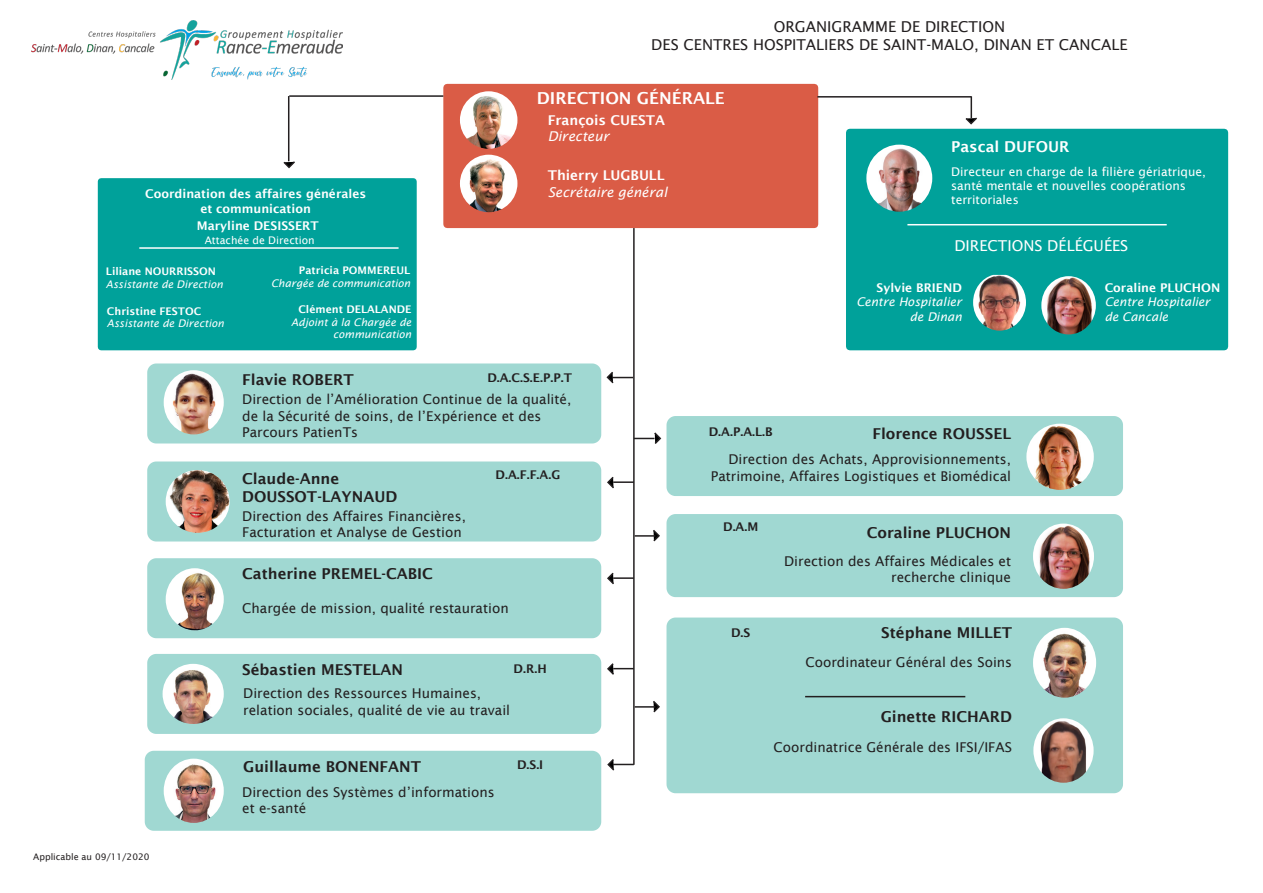
<style>
.page{position:relative;width:1263px;height:893px;background:#fff}
.page>*{position:absolute;margin:0;border:0;box-sizing:border-box;transform-origin:0 0}
.t1{font:600 16.5px "Lucida Sans";color:#fff}
.t2{font:600 15px "Lucida Sans";color:#231f20}
.t3{font:15px "Lucida Sans";color:#231f20}
.t4{font:15px "Lucida Sans";color:#fff}
.t5{font:600 15px "Lucida Sans";color:#fff}
.t6{font:13.5px/16.2px "Lucida Sans";color:#231f20}
.t7{font:600 13.5px "Lucida Sans";color:#fff}
.t8{font:italic 13.5px "Lucida Sans";color:#fff}
.t9{font:600 12px "Lucida Sans";color:#fff}
.t10{font:12px/14.4px "Lucida Sans";color:#fff}
.t11{font:600 12px "Lucida Sans";color:#231f20}
.t12{font:italic 12px "Lucida Sans";color:#fff}
.t13{font:italic 10.5px "Lucida Sans";color:#fff}
.t14{font:600 10.5px "Lucida Sans";color:#fff}
.t15{font:10.5px "Lucida Sans";color:#fff}
.t16{font:9px "Lucida Sans";color:#231f20}
</style>
<div class="page">
<div style="left:846px;top:129px;width:382px;height:221px;background:#00a19a"></div>
<div style="left:443px;top:84px;width:375px;height:144px;background:#da5c46"></div>
<div style="left:98px;top:178px;width:319px;height:172px;background:#00a19a"></div>
<hr style="left:817px;top:96px;width:154px;height:2px;background:#231f20">
<img style="left:1041px;top:276px;width:55px;height:58px">
<img style="left:973px;top:275px;width:53px;height:56px">
<img style="left:460px;top:91px;width:57px;height:58px;border-radius:29px">
<img style="left:460px;top:155px;width:57px;height:57px;border-radius:29px">
<img style="left:31px;top:21px;width:311px;height:58px">
<div style="left:149px;top:755px;width:448px;height:71px;background:#a0d8d2;border-radius:4px"></div>
<div style="left:145px;top:751px;width:456px;height:80px;border:9px solid #a0d8d2;border-radius:4px"></div>
<img style="left:164px;top:759px;width:60px;height:64px">
<hr style="left:633px;top:228px;width:2px;height:537px;background:#231f20">
<svg style="left:606px;top:371px;width:27px;height:13px"></svg>
<hr style="left:288px;top:96px;width:1px;height:65px;background:#231f20">
<svg style="left:283px;top:160px;width:12px;height:9px"></svg>
<div style="left:152px;top:658px;width:445px;height:71px;background:#a0d8d2;border-radius:4px"></div>
<div style="left:147px;top:654px;width:454px;height:80px;border:9px solid #a0d8d2;border-radius:4px"></div>
<div style="left:152px;top:563px;width:445px;height:71px;background:#a0d8d2;border-radius:4px"></div>
<div style="left:147px;top:558px;width:454px;height:80px;border:9px solid #a0d8d2;border-radius:4px"></div>
<div style="left:152px;top:466px;width:445px;height:71px;background:#a0d8d2;border-radius:4px"></div>
<div style="left:147px;top:461px;width:454px;height:80px;border:9px solid #a0d8d2;border-radius:4px"></div>
<div style="left:152px;top:368px;width:445px;height:71px;background:#a0d8d2;border-radius:4px"></div>
<div style="left:147px;top:363px;width:454px;height:80px;border:9px solid #a0d8d2;border-radius:4px"></div>
<img style="left:163px;top:664px;width:61px;height:60px">
<img style="left:166px;top:568px;width:58px;height:62px">
<img style="left:164px;top:370px;width:60px;height:64px">
<img style="left:166px;top:470px;width:64px;height:63px">
<div style="left:671px;top:421px;width:447px;height:71px;background:#a0d8d2;border-radius:4px"></div>
<div style="left:666px;top:416px;width:457px;height:80px;border:9px solid #a0d8d2;border-radius:4px"></div>
<div style="left:671px;top:519px;width:447px;height:74px;background:#a0d8d2;border-radius:4px"></div>
<div style="left:666px;top:514px;width:457px;height:83px;border:9px solid #a0d8d2;border-radius:4px"></div>
<img style="left:1026px;top:424px;width:68px;height:66px">
<img style="left:1033px;top:524px;width:61px;height:65px">
<div style="left:671px;top:622px;width:447px;height:167px;background:#a0d8d2;border-radius:4px"></div>
<div style="left:666px;top:617px;width:457px;height:176px;border:9px solid #a0d8d2;border-radius:4px"></div>
<hr style="left:805px;top:696px;width:160px;height:1px;background:#231f20">
<img style="left:1033px;top:718px;width:60px;height:65px">
<img style="left:1033px;top:628px;width:63px;height:70px">
<img style="left:866px;top:145px;width:66px;height:67px">
<hr style="left:139px;top:247px;width:260px;height:2px;background:#fff">
<hr style="left:289px;top:95px;width:154px;height:2px;background:#231f20">
<hr style="left:970px;top:96px;width:2px;height:22px;background:#231f20">
<svg style="left:965px;top:116px;width:12px;height:9px"></svg>
<svg style="left:634px;top:431px;width:28px;height:15px"></svg>
<hr style="left:613px;top:481px;width:21px;height:2px;background:#231f20">
<svg style="left:607px;top:476px;width:9px;height:13px"></svg>
<svg style="left:653px;top:530px;width:7px;height:12px"></svg>
<hr style="left:635px;top:535px;width:20px;height:2px;background:#231f20">
<hr style="left:613px;top:577px;width:21px;height:2px;background:#231f20">
<svg style="left:607px;top:572px;width:9px;height:13px"></svg>
<svg style="left:653px;top:701px;width:7px;height:12px"></svg>
<hr style="left:635px;top:706px;width:20px;height:2px;background:#231f20">
<svg style="left:607px;top:662px;width:27px;height:14px"></svg>
<svg style="left:607px;top:757px;width:27px;height:14px"></svg>
<hr style="left:907px;top:224px;width:260px;height:1px;background:#fff">
<p class="t9" style="left:145px;top:187px;width:223px">Coordination des affaires générales</p>
<p class="t9" style="left:200px;top:201px;width:112px">et communication</p>
<p class="t9" style="left:197px;top:219px;width:123px">Maryline DESISSERT</p>
<p class="t15" style="left:205px;top:234px;width:111px">Attachée de Direction</p>
<p class="t14" style="left:106px;top:266px;width:112px">Liliane NOURRISSON</p>
<p class="t13" style="left:106px;top:278px;width:118px">Assistante de Direction</p>
<p class="t14" style="left:107px;top:305px;width:96px">Christine FESTOC</p>
<p class="t13" style="left:107px;top:317px;width:118px">Assistante de Direction</p>
<p class="t14" style="left:299px;top:264px;width:113px">Patricia POMMEREUL</p>
<p class="t13" style="left:271px;top:277px;width:141px">Chargée de communication</p>
<p class="t14" style="left:298px;top:303px;width:114px">Clément DELALANDE</p>
<p class="t13" style="left:291px;top:316px;width:122px">Adjoint à la Chargée de</p>
<p class="t13" style="left:333px;top:328px;width:80px">communication</p>
<p class="t3" style="left:774px;top:18px;width:233px">ORGANIGRAMME DE DIRECTION</p>
<p class="t3" style="left:651px;top:36px;width:478px">DES CENTRES HOSPITALIERS DE SAINT-MALO, DINAN ET CANCALE</p>
<p class="t1" style="left:537px;top:89px;width:189px">DIRECTION GÉNÉRALE</p>
<p class="t7" style="left:548px;top:112px;width:119px">François CUESTA</p>
<p class="t8" style="left:548px;top:129px;width:63px">Directeur</p>
<p class="t7" style="left:548px;top:168px;width:118px">Thierry LUGBULL</p>
<p class="t8" style="left:548px;top:184px;width:121px">Secrétaire général</p>
<p class="t5" style="left:951px;top:138px;width:120px">Pascal DUFOUR</p>
<p class="t10" style="left:951px;top:164px;width:256px">Directeur en charge de la filière gériatrique, santé mentale et nouvelles coopérations territoriales</p>
<p class="t4" style="left:954px;top:237px;width:175px">DIRECTIONS DÉLÉGUÉES</p>
<p class="t9" style="left:876px;top:281px;width:87px">Sylvie BRIEND</p>
<p class="t12" style="left:856px;top:295px;width:107px">Centre Hospitalier</p>
<p class="t12" style="left:910px;top:310px;width:54px">de Dinan</p>
<p class="t9" style="left:1105px;top:281px;width:117px">Coraline PLUCHON</p>
<p class="t12" style="left:1105px;top:295px;width:107px">Centre Hospitalier</p>
<p class="t12" style="left:1105px;top:310px;width:65px">de Cancale</p>
<p class="t16" style="left:33px;top:852px;width:118px">Applicable au 09/11/2020</p>
<p class="t11" style="left:487px;top:371px;width:86px">D.A.C.S.E.P.P.T</p>
<p class="t2" style="left:242px;top:371px;width:113px">Flavie ROBERT</p>
<p class="t6" style="left:242px;top:391px;width:331px">Direction de l’Amélioration Continue de la qualité, de la Sécurité de soins, de l’Expérience et des</p>
<p class="t6" style="left:242px;top:424px;width:117px">Parcours PatienTs</p>
<p class="t2" style="left:242px;top:470px;width:99px">Claude-Anne</p>
<p class="t2" style="left:242px;top:488px;width:157px">DOUSSOT-LAYNAUD</p>
<p class="t6" style="left:242px;top:508px;width:225px">Direction des Affaires Financières,</p>
<p class="t6" style="left:242px;top:524px;width:221px">Facturation et Analyse de Gestion</p>
<p class="t11" style="left:496px;top:468px;width:66px">D.A.F.F.A.G</p>
<p class="t2" style="left:242px;top:565px;width:192px">Catherine PREMEL-CABIC</p>
<p class="t6" style="left:242px;top:600px;width:268px">Chargée de mission, qualité restauration</p>
<p class="t2" style="left:242px;top:661px;width:162px">Sébastien MESTELAN</p>
<p class="t6" style="left:243px;top:685px;width:239px">Direction des Ressources Humaines,</p>
<p class="t6" style="left:243px;top:702px;width:268px">relation sociales, qualité de vie au travail</p>
<p class="t11" style="left:514px;top:661px;width:35px">D.R.H</p>
<p class="t2" style="left:243px;top:758px;width:179px">Guillaume BONENFANT</p>
<p class="t11" style="left:517px;top:758px;width:28px">D.S.I</p>
<p class="t6" style="left:242px;top:784px;width:254px">Direction des Systèmes d’informations</p>
<p class="t6" style="left:242px;top:800px;width:66px">et e-santé</p>
<p class="t2" style="left:872px;top:425px;width:140px">Florence ROUSSEL</p>
<p class="t6" style="left:711px;top:451px;width:302px;text-align:right">Direction des Achats, Approvisionnements,<br>Patrimoine, Affaires Logistiques et Biomédical</p>
<p class="t11" style="left:709px;top:425px;width:65px">D.A.P.A.L.B</p>
<p class="t11" style="left:723px;top:519px;width:37px">D.A.M</p>
<p class="t11" style="left:731px;top:626px;width:21px">D.S</p>
<p class="t2" style="left:867px;top:524px;width:146px">Coraline PLUCHON</p>
<p class="t6" style="left:784px;top:553px;width:228px">Direction des Affaires Médicales et</p>
<p class="t6" style="left:891px;top:569px;width:121px">recherche clinique</p>
<p class="t2" style="left:881px;top:624px;width:132px">Stéphane MILLET</p>
<p class="t6" style="left:805px;top:654px;width:208px">Coordinateur Général des Soins</p>
<p class="t2" style="left:881px;top:708px;width:133px">Ginette RICHARD</p>
<p class="t6" style="left:774px;top:739px;width:240px">Coordinatrice Générale des IFSI/IFAS</p>
</div>
